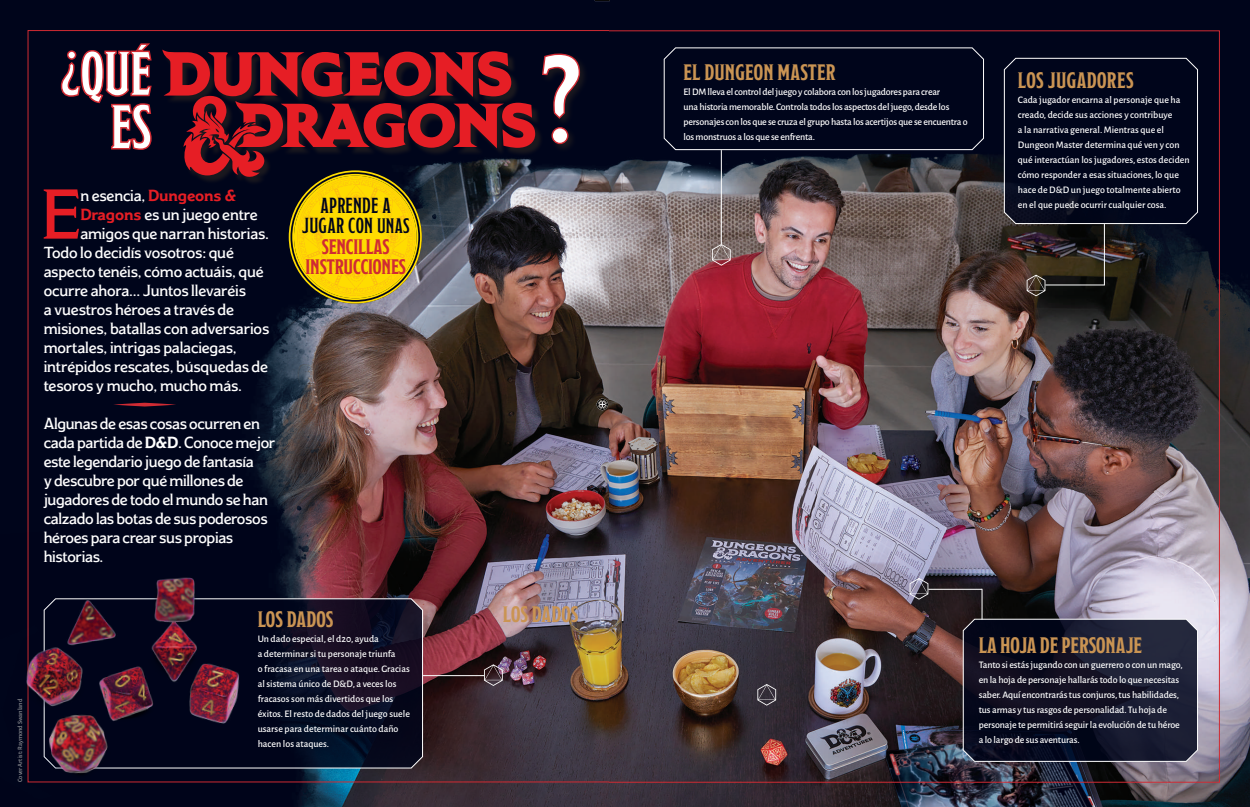
<style>
.page{position:relative;width:1250px;height:807px;background:#fff}
.page>*{position:absolute;margin:0;border:0;box-sizing:border-box;transform-origin:0 0}
.t1{font:112.6px "Tiamat Condensed SC";color:#fff}
.t2{font:500 70.3px "Tiamat Text";color:#e61e25}
.t3{font:300 56.1px/53.3px "Tiamat Condensed SC";color:#fff;text-align:right}
.t4{font:20.6px "Tiamat Condensed SC";letter-spacing:.01em;color:#ca9453}
.t5{font:300 20px/20.5px "Tiamat Condensed SC";letter-spacing:.01em;color:#00051b;text-align:center}
.t6{font:19.3px/20.5px "Tiamat Condensed SC";letter-spacing:-.01em;color:#d02b33;text-align:center}
.t7{font:500 16px/19px "Tiamat Text";letter-spacing:-.02em;color:#fff}
.t8{font:500 10px/15px "Alegreya Sans";letter-spacing:-.01em;color:#fff}
.t9{font:500 6.5px "Alegreya Sans";color:#939598}
.s1{font-weight:700;color:#e61e25}
.s2{font-weight:700}
.s3{font-size:19.3px}
</style>
<div class="page">
<img style="left:0;top:0;width:610px;height:807px">
<img style="left:27px;top:30px;width:583px;height:753px">
<svg style="left:298px;top:597px;width:126px;height:172px;background:#141227"></svg>
<hr style="left:423px;top:675px;width:61px;height:1px;background:#fff">
<svg style="left:484px;top:664px;width:19px;height:22px"></svg>
<img style="left:0;top:512px;width:298px;height:295px">
<img style="left:0;top:514px;width:266px;height:293px">
<img style="left:294px;top:176px;width:123px;height:122px;border-radius:61px">
<svg style="left:304px;top:233px;width:103px;height:43px;background:#fed802"></svg>
<svg style="left:113px;top:403px;width:63px;height:4px"></svg>
<svg style="left:59px;top:41px;width:95px;height:110px;background:#3b0f21"></svg>
<div style="left:164px;top:51px;width:380px;height:135px;background:#231f20;opacity:.75"></div>
<div style="left:541px;top:52px;width:49px;height:101px;background:#00051b"></div>
<svg style="left:162px;top:50px;width:419px;height:128px;background:#611521"></svg>
<img style="left:610px;top:0;width:640px;height:807px">
<img style="left:610px;top:30px;width:610px;height:753px">
<div style="left:663px;top:46px;width:322px;height:105px;background:#00051b"></div>
<svg style="left:962px;top:618px;width:237px;height:144px;background:#191b2e"></svg>
<svg style="left:1003px;top:57px;width:196px;height:168px;background:#05091e"></svg>
<svg style="left:757px;top:684px;width:19px;height:22px"></svg>
<svg style="left:910px;top:578px;width:18px;height:22px"></svg>
<hr style="left:928px;top:589px;width:54px;height:1px;background:#fff">
<hr style="left:982px;top:589px;width:1px;height:31px;background:#fff">
<hr style="left:721px;top:150px;width:1px;height:94px;background:#fff">
<hr style="left:1104px;top:224px;width:1px;height:61px;background:#fff">
<hr style="left:1045px;top:284px;width:60px;height:1px;background:#fff">
<svg style="left:712px;top:244px;width:19px;height:22px"></svg>
<svg style="left:1027px;top:275px;width:18px;height:21px"></svg>
<svg style="left:595px;top:0;width:15px;height:1px"></svg>
<svg style="left:595px;top:806px;width:15px;height:1px"></svg>
<svg style="left:596px;top:398px;width:12px;height:12px"></svg>
<p class="t9" style="left:16px;top:782px;width:84px;rotate:-90deg">Cover Artist: Raymond Swanland</p>
<h3 class="t3" style="left:61px;top:46px;width:92px">¿QUÉ<br>ES</h3>
<h1 class="t1" style="left:542px;top:39px;width:40px">?</h1>
<h2 class="t2" style="left:42px;top:178px;width:41px">E</h2>
<h3 class="t7" style="left:80px;top:186px;width:157px">n esencia, <span class="s1">Dungeons &amp;</span></h3>
<h3 class="t7" style="left:80px;top:205px;width:179px"><span class="s1">Dragons</span> es un juego entre</h3>
<h3 class="t7" style="left:80px;top:224px;width:190px">amigos que narran historias.</h3>
<h3 class="t7" style="left:44px;top:243px;width:192px">Todo lo decidís vosotros: qué</h3>
<h3 class="t7" style="left:44px;top:262px;width:221px">aspecto tenéis, cómo actuáis, qué</h3>
<h3 class="t7" style="left:44px;top:281px;width:204px">ocurre ahora... Juntos llevaréis</h3>
<h3 class="t7" style="left:44px;top:300px;width:192px">a vuestros héroes a través de</h3>
<h3 class="t7" style="left:44px;top:319px;width:227px">misiones, batallas con adversarios</h3>
<h3 class="t7" style="left:44px;top:338px;width:195px">mortales, intrigas palaciegas,</h3>
<h3 class="t7" style="left:44px;top:357px;width:226px">intrépidos rescates, búsquedas de</h3>
<h3 class="t7" style="left:44px;top:376px;width:200px">tesoros y mucho, mucho más.</h3>
<p class="t7" style="left:44px;top:414px;width:233px">Algunas de esas cosas ocurren en cada partida de <span class="s2">D&amp;D</span>. Conoce mejor este legendario juego de fantasía<br>y descubre por qué millones de jugadores de todo el mundo se han calzado las botas de sus poderosos héroes para crear sus propias historias.</p>
<h3 class="t5" style="left:302px;top:195px;width:109px">APRENDE A<br>JUGAR CON <span class="s3">UNAS</span></h3>
<h3 class="t6" style="left:306px;top:236px;width:102px">SENCILLAS<br>INSTRUCCIONES</h3>
<h3 class="t4" style="left:258px;top:608px;width:77px">LOS DADOS</h3>
<p class="t8" style="left:258px;top:631px;width:154px">Un dado especial, el d20, ayuda<br>a determinar si tu personaje triunfa<br>o fracasa en una tarea o ataque. Gracias al sistema único de D&amp;D, a veces los fracasos son más divertidos que los éxitos. El resto de dados del juego suele usarse para determinar cuánto daño hacen los ataques.</p>
<h3 class="t4" style="left:503px;top:603px;width:77px">LOS DADOS</h3>
<h3 class="t4" style="left:684px;top:61px;width:154px">EL DUNGEON MASTER</h3>
<p class="t8" style="left:684px;top:84px;width:286px">El DM lleva el control del juego y colabora con los jugadores para crear<br>una historia memorable. Controla todos los aspectos del juego, desde los personajes con los que se cruza el grupo hasta los acertijos que se encuentra o los monstruos a los que se enfrenta.</p>
<h3 class="t4" style="left:1018px;top:69px;width:117px">LOS JUGADORES</h3>
<p class="t8" style="left:1018px;top:92px;width:173px">Cada jugador encarna al personaje que ha creado, decide sus acciones y contribuye<br>a la narrativa general. Mientras que el Dungeon Master determina qué ven y con qué interactúan los jugadores, estos deciden cómo responder a esas situaciones, lo que hace de D&amp;D un juego totalmente abierto en el que puede ocurrir cualquier cosa.</p>
<h3 class="t4" style="left:979px;top:634px;width:165px">LA HOJA DE PERSONAJE</h3>
<p class="t8" style="left:979px;top:656px;width:205px">Tanto si estás jugando con un guerrero o con un mago, en la hoja de personaje hallarás todo lo que necesitas saber. Aquí encontrarás tus conjuros, tus habilidades, tus armas y tus rasgos de personalidad. Tu hoja de personaje te permitirá seguir la evolución de tu héroe a lo largo de sus aventuras.</p>
</div>
